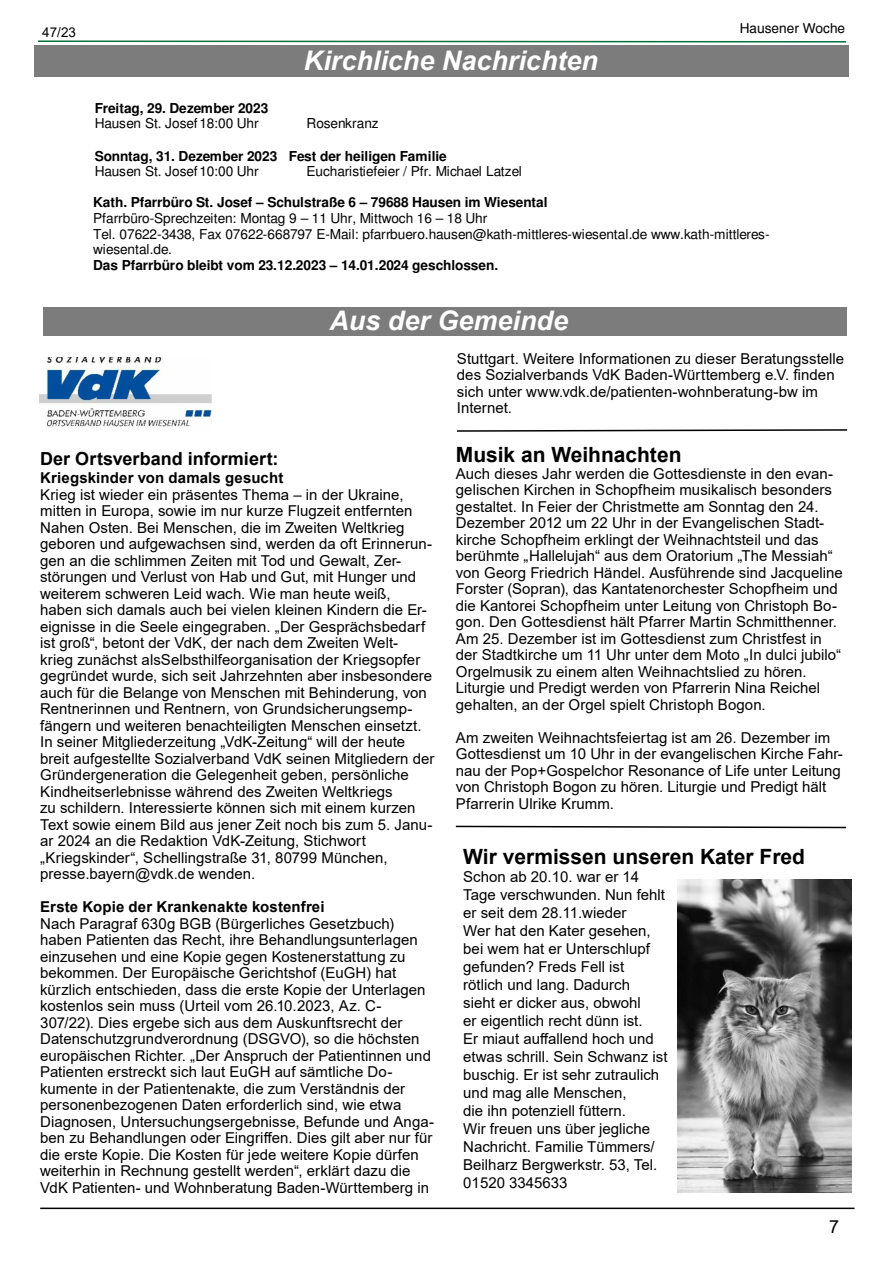
<style>
.page{position:relative;width:893px;height:1263px;background:#fff}
.page>*{position:absolute;margin:0;border:0;box-sizing:border-box;transform-origin:0 0}
.t1{font:italic 700 27px "Arial";color:#fff}
.t2{font:700 21px "Arial";color:#000}
.t3{font:700 18px "Arial";color:#000}
.t4{font:18px "Arial";color:#000}
.t5{font:15px/16.5px "Arial";color:#000}
.t6{font:700 15px "Arial";letter-spacing:.01em;color:#000}
.t7{font:13.65px/15.5px "Helvetica";letter-spacing:-.005em;color:#000}
.t8{font:700 13.65px "Helvetica";letter-spacing:-.005em;color:#000}
.t9{font:13.5px "Arial";color:#000}
</style>
<div class="page">
<hr style="left:40px;top:1208px;width:814px;height:1px;background:#000">
<svg style="left:38px;top:40px;width:809px;height:3px;background:#7fb79d"></svg>
<div style="left:43px;top:307px;width:804px;height:28px;background:#7c7c7c"></div>
<div style="left:34px;top:45px;width:814px;height:31px;background:#7c7c7c"></div>
<img style="left:677px;top:879px;width:175px;height:314px">
<img style="left:39px;top:357px;width:172px;height:70px">
<svg style="left:455px;top:825px;width:392px;height:4px"></svg>
<svg style="left:456px;top:429px;width:392px;height:3px"></svg>
<p class="t9" style="left:42px;top:28px;width:35px">47/23</p>
<h1 class="t1" style="left:304px;top:50px;width:296px">Kirchliche Nachrichten</h1>
<p class="t7" style="left:740px;top:22px;width:107px">Hausener Woche</p>
<p class="t8" style="left:95px;top:100px;width:175px">Freitag, 29. Dezember 2023</p>
<p class="t7" style="left:95px;top:117px;width:166px">Hausen St. Josef 18:00 Uhr</p>
<p class="t7" style="left:306px;top:117px;width:74px">Rosenkranz</p>
<p class="t8" style="left:95px;top:148px;width:354px">Sonntag, 31. Dezember 2023 Fest der heiligen Familie</p>
<p class="t7" style="left:95px;top:165px;width:166px">Hausen St. Josef 10:00 Uhr</p>
<p class="t7" style="left:306px;top:165px;width:217px">Eucharistiefeier / Pfr. Michael Latzel</p>
<p class="t8" style="left:93px;top:195px;width:456px">Kath. Pfarrbüro St. Josef – Schulstraße 6 – 79688 Hausen im Wiesental</p>
<p class="t7" style="left:93px;top:212px;width:678px">Pfarrbüro-Sprechzeiten: Montag 9 – 11 Uhr, Mittwoch 16 – 18 Uhr<br>Tel. 07622-3438, Fax 07622-668797 E-Mail: pfarrbuero.hausen@kath-mittleres-wiesental.de www.kath-mittleres&shy;wiesental.de.</p>
<p class="t8" style="left:93px;top:257px;width:406px">Das Pfarrbüro bleibt vom 23.12.2023 – 14.01.2024 geschlossen.</p>
<h1 class="t1" style="left:329px;top:311px;width:240px">Aus der Gemeinde</h1>
<p class="t3" style="left:40px;top:452px;width:240px">Der Ortsverband informiert:</p>
<p class="t6" style="left:40px;top:472px;width:245px">Kriegskinder von damals gesucht</p>
<p class="t5" style="left:40px;top:488px;width:396px">Krieg ist wieder ein präsentes Thema – in der Ukraine, mitten in Europa, sowie im nur kurze Flugzeit entfernten Nahen Osten. Bei Menschen, die im Zweiten Weltkrieg geboren und aufgewachsen sind, werden da oft Erinnerun&shy;gen an die schlimmen Zeiten mit Tod und Gewalt, Zer&shy;störungen und Verlust von Hab und Gut, mit Hunger und weiterem schweren Leid wach. Wie man heute weiß, haben sich damals auch bei vielen kleinen Kindern die Er&shy;eignisse in die Seele eingegraben. „Der Gesprächsbedarf ist groß“, betont der VdK, der nach dem Zweiten Welt&shy;krieg zunächst alsSelbsthilfeorganisation der Kriegsopfer gegründet wurde, sich seit Jahrzehnten aber insbesondere auch für die Belange von Menschen mit Behinderung, von Rentnerinnen und Rentnern, von Grundsicherungsemp&shy;fängern und weiteren benachteiligten Menschen einsetzt.<br>In seiner Mitgliederzeitung „VdK-Zeitung“ will der heute breit aufgestellte Sozialverband VdK seinen Mitgliedern der Gründergeneration die Gelegenheit geben, persönliche Kindheitserlebnisse während des Zweiten Weltkriegs<br>zu schildern. Interessierte können sich mit einem kurzen Text sowie einem Bild aus jener Zeit noch bis zum 5. Janu&shy;ar 2024 an die Redaktion VdK-Zeitung, Stichwort „Kriegskinder“, Schellingstraße 31, 80799 München, presse.bayern@vdk.de wenden.</p>
<p class="t6" style="left:40px;top:901px;width:286px">Erste Kopie der Krankenakte kostenfrei</p>
<p class="t5" style="left:40px;top:917px;width:395px">Nach Paragraf 630g BGB (Bürgerliches Gesetzbuch) haben Patienten das Recht, ihre Behandlungsunterlagen einzusehen und eine Kopie gegen Kostenerstattung zu bekommen. Der Europäische Gerichtshof (EuGH) hat kürzlich entschieden, dass die erste Kopie der Unterlagen kostenlos sein muss (Urteil vom 26.10.2023, Az. C-307/22). Dies ergebe sich aus dem Auskunftsrecht der Datenschutzgrundverordnung (DSGVO), so die höchsten europäischen Richter. „Der Anspruch der Patientinnen und Patienten erstreckt sich laut EuGH auf sämtliche Do&shy;kumente in der Patientenakte, die zum Verständnis der personenbezogenen Daten erforderlich sind, wie etwa Diagnosen, Untersuchungsergebnisse, Befunde und Anga&shy;ben zu Behandlungen oder Eingriffen. Dies gilt aber nur für die erste Kopie. Die Kosten für jede weitere Kopie dürfen weiterhin in Rechnung gestellt werden“, erklärt dazu die VdK Patienten- und Wohnberatung Baden-Württemberg in</p>
<p class="t5" style="left:457px;top:352px;width:389px">Stuttgart. Weitere Informationen zu dieser Beratungsstelle des Sozialverbands VdK Baden-Württemberg e.V. finden sich unter www.vdk.de/patienten-wohnberatung-bw im Internet.</p>
<h2 class="t2" style="left:456px;top:447px;width:227px">Musik an Weihnachten</h2>
<p class="t5" style="left:456px;top:467px;width:388px">Auch dieses Jahr werden die Gottesdienste in den evan&shy;gelischen Kirchen in Schopfheim musikalisch besonders gestaltet. In Feier der Christmette am Sonntag den 24.<br>Dezember 2012 um 22 Uhr in der Evangelischen Stadt&shy;kirche Schopfheim erklingt der Weihnachtsteil und das berühmte „Hallelujah“ aus dem Oratorium „The Messiah“ von Georg Friedrich Händel. Ausführende sind Jacqueline Forster (Sopran), das Kantatenorchester Schopfheim und die Kantorei Schopfheim unter Leitung von Christoph Bo&shy;gon. Den Gottesdienst hält Pfarrer Martin Schmitthenner.<br>Am 25. Dezember ist im Gottesdienst zum Christfest in der Stadtkirche um 11 Uhr unter dem Moto „In dulci jubilo“ Orgelmusik zu einem alten Weihnachtslied zu hören.<br>Liturgie und Predigt werden von Pfarrerin Nina Reichel gehalten, an der Orgel spielt Christoph Bogon.</p>
<p class="t5" style="left:456px;top:731px;width:388px">Am zweiten Weihnachtsfeiertag ist am 26. Dezember im Gottesdienst um 10 Uhr in der evangelischen Kirche Fahr&shy;nau der Pop+Gospelchor Resonance of Life unter Leitung von Christoph Bogon zu hören. Liturgie und Predigt hält Pfarrerin Ulrike Krumm.</p>
<h2 class="t2" style="left:463px;top:849px;width:343px">Wir vermissen unseren Kater Fred</h2>
<p class="t5" style="left:463px;top:869px;width:206px;line-height:18px">Schon ab 20.10. war er 14<br>Tage verschwunden. Nun fehlt er seit dem 28.11.wieder<br>Wer hat den Kater gesehen, bei wem hat er Unterschlupf gefunden? Freds Fell ist rötlich und lang. Dadurch<br>sieht er dicker aus, obwohl<br>er eigentlich recht dünn ist.<br>Er miaut auffallend hoch und etwas schrill. Sein Schwanz ist buschig. Er ist sehr zutraulich und mag alle Menschen,<br>die ihn potenziell füttern.<br>Wir freuen uns über jegliche<br>Nachricht. Familie Tümmers/<br>Beilharz Bergwerkstr. 53, Tel.<br>01520 3345633</p>
<p class="t4" style="left:829px;top:1220px;width:12px">7</p>
</div>
